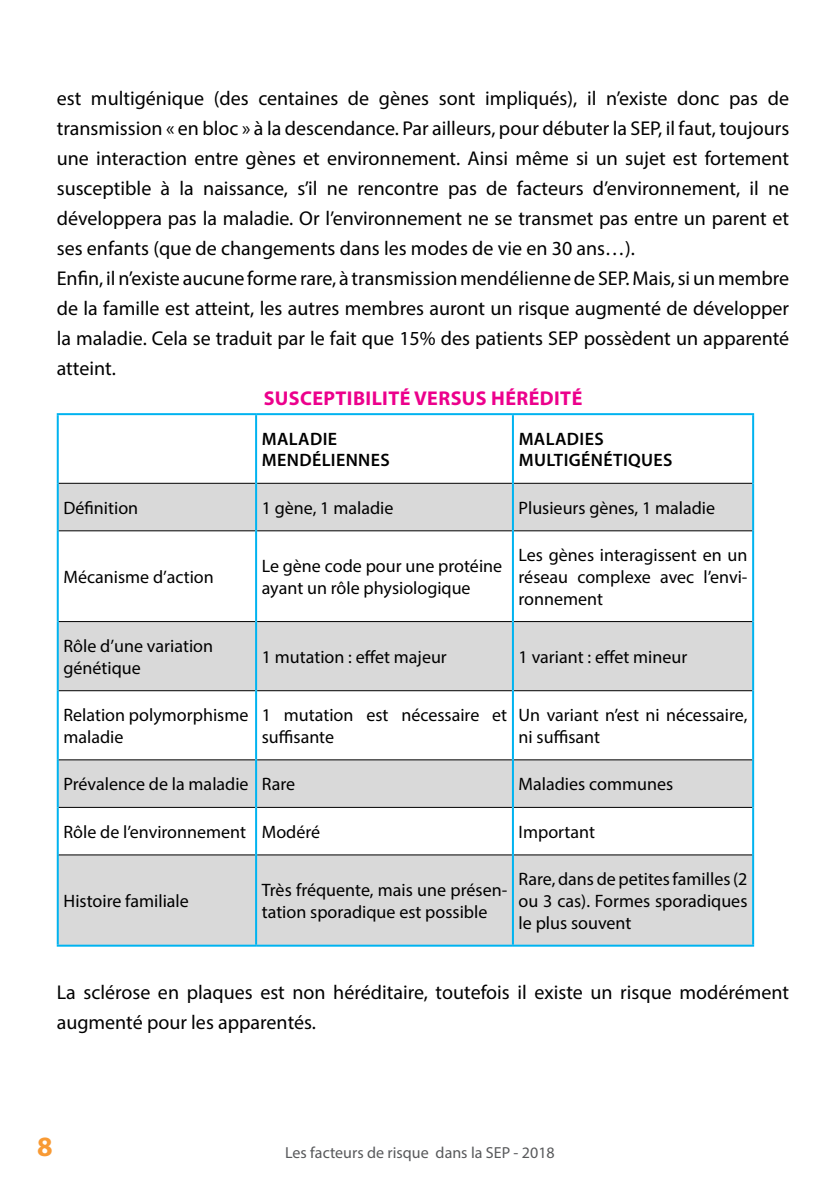
<style>
.page{position:relative;width:840px;height:1191px;background:#fff}
.page>*{position:absolute;margin:0;border:0;box-sizing:border-box;transform-origin:0 0}
.t1{font:700 28px "Myriad Pro";color:#f89a34}
.t2{font:20px/30px "Myriad Pro";color:#000}
.t3{font:700 20px "Myriad Pro";letter-spacing:.02em;color:#ec008c}
.t4{font:18px/21.6px "Myriad Pro";color:#000}
.t5{font:600 18px/21.6px "Myriad Pro";letter-spacing:.02em;color:#000}
.t6{font:16px "Myriad Pro";color:#58595b}
</style>
<div class="page">
<svg style="left:59px;top:484px;width:692px;height:460px;fill:#d9d9d9"></svg>
<hr style="left:57px;top:413px;width:199px;height:2px;background:#00b3f0">
<hr style="left:57px;top:415px;width:2px;height:68px;background:#00b3f0">
<hr style="left:256px;top:413px;width:256px;height:2px;background:#00b3f0">
<hr style="left:512px;top:413px;width:241px;height:2px;background:#00b3f0">
<hr style="left:751px;top:415px;width:2px;height:68px;background:#00b3f0">
<hr style="left:57px;top:483px;width:2px;height:48px;background:#00b3f0">
<hr style="left:751px;top:483px;width:2px;height:48px;background:#00b3f0">
<hr style="left:57px;top:531px;width:2px;height:90px;background:#00b3f0">
<hr style="left:751px;top:531px;width:2px;height:90px;background:#00b3f0">
<hr style="left:57px;top:621px;width:2px;height:69px;background:#00b3f0">
<hr style="left:751px;top:621px;width:2px;height:69px;background:#00b3f0">
<hr style="left:57px;top:690px;width:2px;height:70px;background:#00b3f0">
<hr style="left:751px;top:690px;width:2px;height:70px;background:#00b3f0">
<hr style="left:57px;top:760px;width:2px;height:47px;background:#00b3f0">
<hr style="left:751px;top:760px;width:2px;height:47px;background:#00b3f0">
<hr style="left:57px;top:807px;width:2px;height:48px;background:#00b3f0">
<hr style="left:751px;top:807px;width:2px;height:48px;background:#00b3f0">
<hr style="left:57px;top:855px;width:2px;height:89px;background:#00b3f0">
<hr style="left:751px;top:855px;width:2px;height:89px;background:#00b3f0">
<hr style="left:57px;top:944px;width:199px;height:2px;background:#00b3f0">
<hr style="left:256px;top:944px;width:256px;height:2px;background:#00b3f0">
<hr style="left:512px;top:944px;width:241px;height:2px;background:#00b3f0">
<hr style="left:59px;top:483px;width:196px;height:1px;background:#000">
<hr style="left:257px;top:483px;width:254px;height:1px;background:#000">
<hr style="left:513px;top:483px;width:238px;height:1px;background:#000">
<hr style="left:59px;top:530px;width:196px;height:1px;background:#000">
<hr style="left:257px;top:530px;width:254px;height:1px;background:#000">
<hr style="left:513px;top:530px;width:238px;height:1px;background:#000">
<hr style="left:59px;top:621px;width:196px;height:1px;background:#000">
<hr style="left:257px;top:621px;width:254px;height:1px;background:#000">
<hr style="left:513px;top:621px;width:238px;height:1px;background:#000">
<hr style="left:59px;top:690px;width:196px;height:1px;background:#000">
<hr style="left:257px;top:690px;width:254px;height:1px;background:#000">
<hr style="left:513px;top:690px;width:238px;height:1px;background:#000">
<hr style="left:59px;top:759px;width:196px;height:1px;background:#000">
<hr style="left:257px;top:759px;width:254px;height:1px;background:#000">
<hr style="left:513px;top:759px;width:238px;height:1px;background:#000">
<hr style="left:59px;top:807px;width:196px;height:1px;background:#000">
<hr style="left:257px;top:807px;width:254px;height:1px;background:#000">
<hr style="left:513px;top:807px;width:238px;height:1px;background:#000">
<hr style="left:59px;top:854px;width:196px;height:1px;background:#000">
<hr style="left:257px;top:854px;width:254px;height:1px;background:#000">
<hr style="left:513px;top:854px;width:238px;height:1px;background:#000">
<hr style="left:255px;top:415px;width:2px;height:68px;background:#00b3f0">
<hr style="left:255px;top:483px;width:2px;height:48px;background:#00b3f0">
<hr style="left:255px;top:531px;width:2px;height:90px;background:#00b3f0">
<hr style="left:255px;top:621px;width:2px;height:69px;background:#00b3f0">
<hr style="left:255px;top:690px;width:2px;height:70px;background:#00b3f0">
<hr style="left:255px;top:760px;width:2px;height:47px;background:#00b3f0">
<hr style="left:255px;top:807px;width:2px;height:48px;background:#00b3f0">
<hr style="left:255px;top:855px;width:2px;height:89px;background:#00b3f0">
<hr style="left:511px;top:415px;width:2px;height:68px;background:#00b3f0">
<hr style="left:511px;top:483px;width:2px;height:48px;background:#00b3f0">
<hr style="left:511px;top:531px;width:2px;height:90px;background:#00b3f0">
<hr style="left:511px;top:621px;width:2px;height:69px;background:#00b3f0">
<hr style="left:511px;top:690px;width:2px;height:70px;background:#00b3f0">
<hr style="left:511px;top:760px;width:2px;height:47px;background:#00b3f0">
<hr style="left:511px;top:807px;width:2px;height:48px;background:#00b3f0">
<hr style="left:511px;top:855px;width:2px;height:89px;background:#00b3f0">
<p class="t2" style="left:57px;top:83px;width:733px">est multigénique (des centaines de gènes sont impliqués), il n’existe donc pas de transmission « en bloc » à la descendance. Par ailleurs, pour débuter la SEP, il faut, toujours une interaction entre gènes et environnement. Ainsi même si un sujet est fortement susceptible à la naissance, s’il ne rencontre pas de facteurs d’environnement, il ne développera pas la maladie. Or l’environnement ne se transmet pas entre un parent et ses enfants (que de changements dans les modes de vie en 30 ans…).<br>Enfin, il n’existe aucune forme rare, à transmission mendélienne de SEP. Mais, si un membre de la famille est atteint, les autres membres auront un risque augmenté de développer la maladie. Cela se traduit par le fait que 15% des patients SEP possèdent un apparenté atteint.</p>
<p class="t3" style="left:263px;top:385px;width:320px">SUSCEPTIBILITÉ VERSUS HÉRÉDITÉ</p>
<p class="t5" style="left:262px;top:427px;width:129px">MALADIE<br>MENDÉLIENNES</p>
<p class="t5" style="left:518px;top:427px;width:155px">MALADIES<br>MULTIGÉNÉTIQUES</p>
<p class="t4" style="left:63px;top:497px;width:76px">Définition</p>
<p class="t4" style="left:261px;top:497px;width:133px">1 gène, 1 maladie</p>
<p class="t4" style="left:518px;top:497px;width:198px">Plusieurs gènes, 1 maladie</p>
<p class="t4" style="left:63px;top:566px;width:152px">Mécanisme d’action</p>
<p class="t4" style="left:261px;top:555px;width:242px">Le gène code pour une protéine ayant un rôle physiologique</p>
<p class="t4" style="left:518px;top:544px;width:230px;text-align:justify">Les gènes interagissent en un réseau complexe avec l’envi&shy;ronnement</p>
<p class="t4" style="left:63px;top:635px;width:151px">Rôle d’une variation génétique</p>
<p class="t4" style="left:261px;top:646px;width:186px">1 mutation : effet majeur</p>
<p class="t4" style="left:518px;top:646px;width:170px">1 variant : effet mineur</p>
<p class="t4" style="left:63px;top:704px;width:186px">Relation polymorphisme maladie</p>
<p class="t4" style="left:261px;top:704px;width:247px">1 mutation est nécessaire et suffisante</p>
<p class="t4" style="left:518px;top:704px;width:230px">Un variant n’est ni nécessaire, ni suffisant</p>
<p class="t4" style="left:63px;top:773px;width:233px">Prévalence de la maladie Rare</p>
<p class="t4" style="left:518px;top:773px;width:156px">Maladies communes</p>
<p class="t4" style="left:63px;top:821px;width:258px">Rôle de l’environnement Modéré</p>
<p class="t4" style="left:518px;top:821px;width:78px">Important</p>
<p class="t4" style="left:63px;top:890px;width:127px">Histoire familiale</p>
<p class="t4" style="left:261px;top:879px;width:247px">Très fréquente, mais une présen&shy;tation sporadique est possible</p>
<p class="t4" style="left:518px;top:868px;width:230px;text-align:justify">Rare, dans de petites familles (2 ou 3 cas). Formes sporadiques le plus souvent</p>
<p class="t2" style="left:57px;top:976px;width:733px">La sclérose en plaques est non héréditaire, toutefois il existe un risque modérément augmenté pour les apparentés.</p>
<h1 class="t1" style="left:37px;top:1128px;width:17px">8</h1>
<p class="t6" style="left:285px;top:1143px;width:271px">Les facteurs de risque dans la SEP - 2018</p>
</div>
